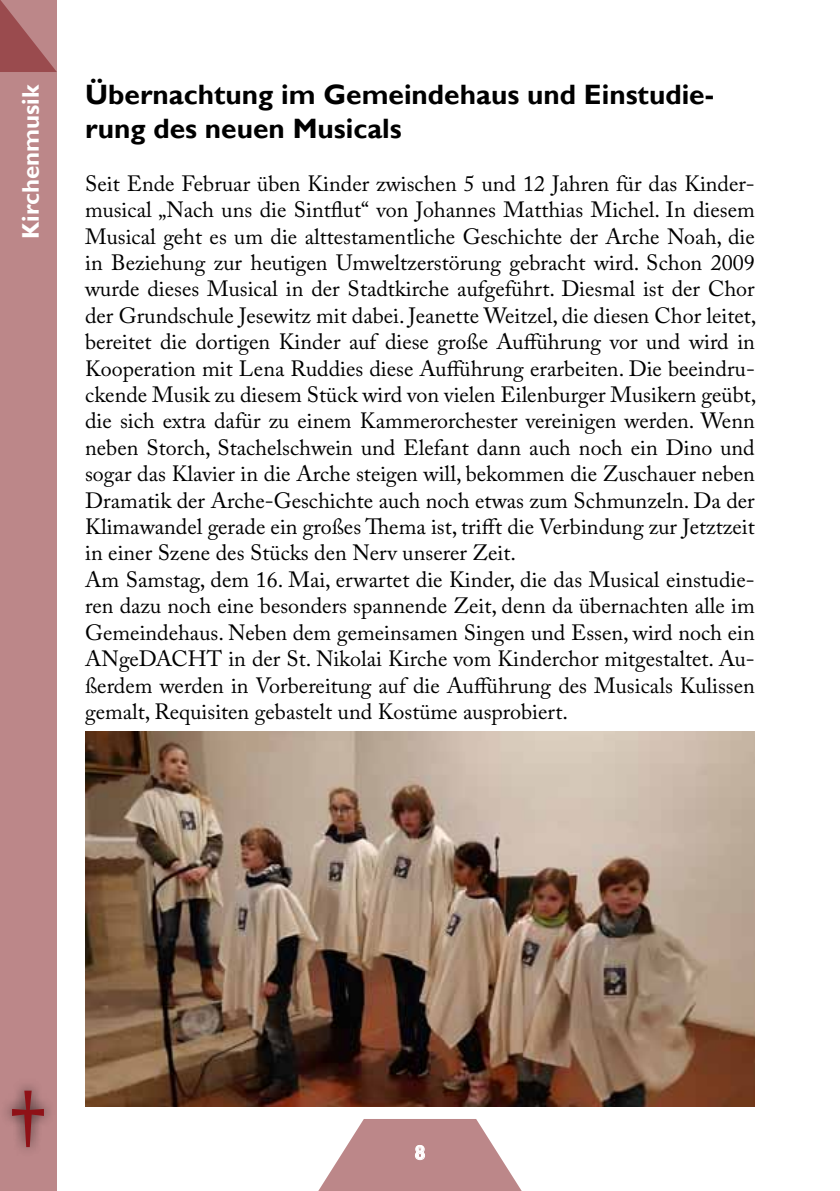
<style>
.page{position:relative;width:840px;height:1191px;background:#fff}
.page>*{position:absolute;margin:0;border:0;box-sizing:border-box;transform-origin:0 0}
.t1{font:96px "Nirmala UI";color:#8f1117}
.t2{font:700 28px/33.6px "Gill Sans";color:#000}
.t3{font:700 24px "Gill Sans";color:#fff}
.t4{font:22px/26.4px "Adobe Caslon Pro";color:#000}
.t5{font:700 20px "Gill Sans";color:#fff}
</style>
<div class="page">
<div style="left:0;top:0;width:57px;height:1191px;background:#bc8789"></div>
<svg style="left:318px;top:1119px;width:204px;height:72px"></svg>
<div style="left:0;top:1078px;width:56px;height:80px;background:#000;opacity:.75"></div>
<img style="left:85px;top:731px;width:669px;height:375px">
<p class="t3" style="left:16px;top:239px;width:156px;rotate:-90deg">Kirchenmusik</p>
<p class="t2" style="left:85px;top:79px;width:630px">Übernachtung im Gemeindehaus und Einstudie&shy;rung des neuen Musicals</p>
<p class="t4" style="left:85px;top:170px;width:672px">Seit Ende Februar üben Kinder zwischen 5 und 12 Jahren für das Kinder&shy;musical „Nach uns die Sintflut“ von Johannes Matthias Michel. In diesem Musical geht es um die alttestamentliche Geschichte der Arche Noah, die in Beziehung zur heutigen Umweltzerstörung gebracht wird. Schon 2009 wurde dieses Musical in der Stadtkirche aufgeführt. Diesmal ist der Chor der Grundschule Jesewitz mit dabei. Jeanette Weitzel, die diesen Chor leitet, bereitet die dortigen Kinder auf diese große Aufführung vor und wird in Kooperation mit Lena Ruddies diese Aufführung erarbeiten. Die beeindru&shy;ckende Musik zu diesem Stück wird von vielen Eilenburger Musikern geübt, die sich extra dafür zu einem Kammerorchester vereinigen werden. Wenn neben Storch, Stachelschwein und Elefant dann auch noch ein Dino und sogar das Klavier in die Arche steigen will, bekommen die Zuschauer neben Dramatik der Arche-Geschichte auch noch etwas zum Schmunzeln. Da der Klimawandel gerade ein großes Thema ist, trifft die Verbindung zur Jetztzeit in einer Szene des Stücks den Nerv unserer Zeit.<br>Am Samstag, dem 16. Mai, erwartet die Kinder, die das Musical einstudie&shy;ren dazu noch eine besonders spannende Zeit, denn da übernachten alle im Gemeindehaus. Neben dem gemeinsamen Singen und Essen, wird noch ein ANgeDACHT in der St. Nikolai Kirche vom Kinderchor mitgestaltet. Au&shy;ßerdem werden in Vorbereitung auf die Aufführung des Musicals Kulissen gemalt, Requisiten gebastelt und Kostüme ausprobiert.</p>
<h1 class="t1" style="left:10px;top:1045px;width:37px">†</h1>
<p class="t5" style="left:414px;top:1140px;width:13px">8</p>
</div>
